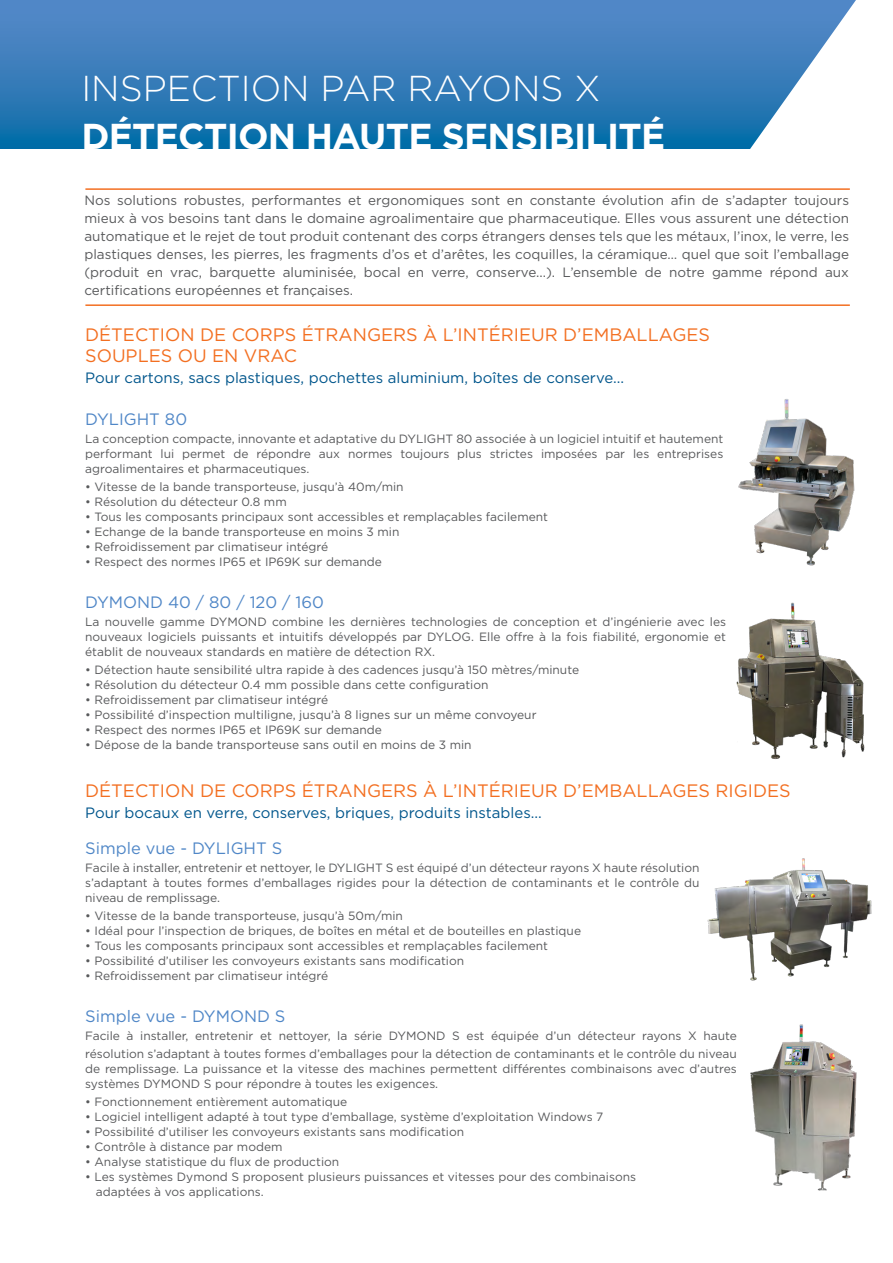
<style>
.page{position:relative;width:893px;height:1263px;background:#fff}
.page>*{position:absolute;margin:0;border:0;box-sizing:border-box;transform-origin:0 0}
.t1{font:700 36px "Gotham";letter-spacing:-.02em;color:#fff}
.t2{font:300 36px "Gotham";color:#fff}
.t3{font:18px/21px "Gotham";color:#f36f21}
.t4{font:16.5px "Gotham";color:#5087c7}
.t5{font:15px "Gotham";color:#00568c}
.t6{font:13.5px/18px "Gotham";color:#58595b;text-align:justify}
.t7{font:12px/15px "Gotham";color:#58595b;text-align:justify}
</style>
<div class="page">
<hr style="left:85px;top:188px;width:765px;height:2px;background:#f36f21">
<hr style="left:85px;top:304px;width:765px;height:2px;background:#f36f21">
<svg style="left:0;top:0;width:856px;height:149px;background:#4184bd"></svg>
<img style="left:736px;top:602px;width:129px;height:157px">
<img style="left:750px;top:1024px;width:107px;height:167px">
<img style="left:738px;top:399px;width:117px;height:167px">
<img style="left:707px;top:858px;width:165px;height:123px">
<h1 class="t2" style="left:81px;top:66px;width:520px">INSPECTION PAR RAYONS X</h1>
<h1 class="t1" style="left:81px;top:113px;width:585px">DÉTECTION HAUTE SENSIBILITÉ</h1>
<p class="t6" style="left:84px;top:191px;width:766px">Nos solutions robustes, performantes et ergonomiques sont en constante évolution afin de s’adapter toujours mieux à vos besoins tant dans le domaine agroalimentaire que pharmaceutique. Elles vous assurent une détection automatique et le rejet de tout produit contenant des corps étrangers denses tels que les métaux, l’inox, le verre, les plastiques denses, les pierres, les fragments d’os et d’arêtes, les coquilles, la céramique… quel que soit l’emballage (produit en vrac, barquette aluminisée, bocal en verre, conserve...). L’ensemble de notre gamme répond aux certifications européennes et françaises.</p>
<h2 class="t3" style="left:85px;top:324px;width:626px">DÉTECTION DE CORPS ÉTRANGERS À L’INTÉRIEUR D’EMBALLAGES<br>SOUPLES OU EN VRAC</h2>
<p class="t5" style="left:85px;top:368px;width:540px">Pour cartons, sacs plastiques, pochettes aluminium, boîtes de conserve...</p>
<h3 class="t4" style="left:85px;top:409px;width:103px">DYLIGHT 80</h3>
<p class="t7" style="left:85px;top:431px;width:640px">La conception compacte, innovante et adaptative du DYLIGHT 80 associée à un logiciel intuitif et hautement performant lui permet de répondre aux normes toujours plus strictes imposées par les entreprises agroalimentaires et pharmaceutiques.</p>
<p class="t7" style="left:85px;top:479px;width:320px">• Vitesse de la bande transporteuse, jusqu’à 40m/min</p>
<p class="t7" style="left:85px;top:494px;width:203px">• Résolution du détecteur 0.8 mm</p>
<p class="t7" style="left:85px;top:509px;width:464px">• Tous les composants principaux sont accessibles et remplaçables facilement</p>
<p class="t7" style="left:85px;top:524px;width:316px">• Echange de la bande transporteuse en moins 3 min</p>
<p class="t7" style="left:85px;top:539px;width:245px">• Refroidissement par climatiseur intégré</p>
<p class="t7" style="left:85px;top:554px;width:298px">• Respect des normes IP65 et IP69K sur demande</p>
<h3 class="t4" style="left:85px;top:592px;width:240px">DYMOND 40 / 80 / 120 / 160</h3>
<p class="t7" style="left:85px;top:614px;width:642px">La nouvelle gamme DYMOND combine les dernières technologies de conception et d’ingénierie avec les nouveaux logiciels puissants et intuitifs développés par DYLOG. Elle offre à la fois fiabilité, ergonomie et établit de nouveaux standards en matière de détection RX.</p>
<p class="t7" style="left:85px;top:662px;width:495px">• Détection haute sensibilité ultra rapide à des cadences jusqu’à 150 mètres/minute</p>
<p class="t7" style="left:85px;top:677px;width:405px">• Résolution du détecteur 0.4 mm possible dans cette configuration</p>
<p class="t7" style="left:85px;top:692px;width:245px">• Refroidissement par climatiseur intégré</p>
<p class="t7" style="left:85px;top:707px;width:453px">• Possibilité d’inspection multiligne, jusqu’à 8 lignes sur un même convoyeur</p>
<p class="t7" style="left:85px;top:722px;width:298px">• Respect des normes IP65 et IP69K sur demande</p>
<p class="t7" style="left:85px;top:737px;width:388px">• Dépose de la bande transporteuse sans outil en moins de 3 min</p>
<h2 class="t3" style="left:85px;top:780px;width:707px">DÉTECTION DE CORPS ÉTRANGERS À L’INTÉRIEUR D’EMBALLAGES RIGIDES</h2>
<p class="t5" style="left:85px;top:803px;width:458px">Pour bocaux en verre, conserves, briques, produits instables...</p>
<h3 class="t4" style="left:85px;top:838px;width:199px">Simple vue - DYLIGHT S</h3>
<p class="t7" style="left:85px;top:860px;width:616px">Facile à installer, entretenir et nettoyer, le DYLIGHT S est équipé d’un détecteur rayons X haute résolution s’adaptant à toutes formes d’emballages rigides pour la détection de contaminants et le contrôle du niveau de remplissage.</p>
<p class="t7" style="left:85px;top:908px;width:319px">• Vitesse de la bande transporteuse, jusqu’à 50m/min</p>
<p class="t7" style="left:85px;top:923px;width:497px">• Idéal pour l’inspection de briques, de boîtes en métal et de bouteilles en plastique</p>
<p class="t7" style="left:85px;top:938px;width:464px">• Tous les composants principaux sont accessibles et remplaçables facilement</p>
<p class="t7" style="left:85px;top:953px;width:381px">• Possibilité d’utiliser les convoyeurs existants sans modification</p>
<p class="t7" style="left:85px;top:968px;width:245px">• Refroidissement par climatiseur intégré</p>
<h3 class="t4" style="left:85px;top:1006px;width:202px">Simple vue - DYMOND S</h3>
<p class="t7" style="left:85px;top:1027px;width:653px;line-height:18px">Facile à installer, entretenir et nettoyer, la série DYMOND S est équipée d’un détecteur rayons X haute résolution s’adaptant à toutes formes d’emballages pour la détection de contaminants et le contrôle du niveau</p>
<p class="t7" style="left:85px;top:1061px;width:653px">de remplissage. La puissance et la vitesse des machines permettent différentes combinaisons avec d’autres systèmes DYMOND S pour répondre à toutes les exigences.</p>
<p class="t7" style="left:85px;top:1094px;width:264px">• Fonctionnement entièrement automatique</p>
<p class="t7" style="left:85px;top:1109px;width:520px">• Logiciel intelligent adapté à tout type d’emballage, système d’exploitation Windows 7</p>
<p class="t7" style="left:85px;top:1124px;width:381px">• Possibilité d’utiliser les convoyeurs existants sans modification</p>
<p class="t7" style="left:85px;top:1139px;width:199px">• Contrôle à distance par modem</p>
<p class="t7" style="left:85px;top:1154px;width:256px">• Analyse statistique du flux de production</p>
<p class="t7" style="left:96px;top:1169px;width:542px;text-indent:-11px">• Les systèmes Dymond S proposent plusieurs puissances et vitesses pour des combinaisons adaptées à vos applications.</p>
</div>
